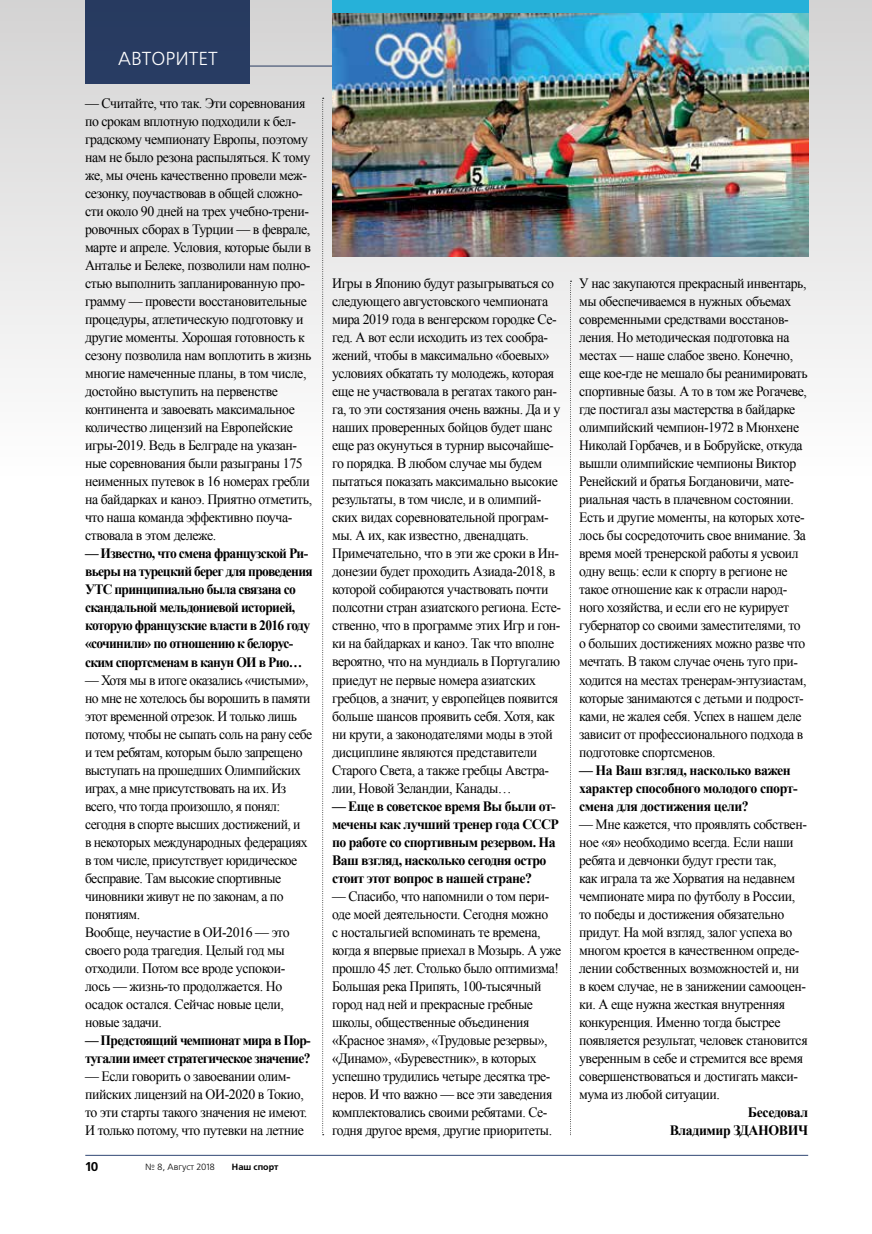
<style>
.page{position:relative;width:872px;height:1234px;background:#fff}
.page>*{position:absolute;margin:0;border:0;box-sizing:border-box;transform-origin:0 0}
.t1{font:18.75px "Free Set C";color:#fff}
.t2{font:14.25px/18px "Times New Roman";letter-spacing:-.03em;color:#000}
.t3{font:14.25px/18px "Times New Roman";letter-spacing:-.03em;color:#000;scale:.96 1}
.t4{font:700 14.25px/18px "Times New Roman";letter-spacing:-.05em;color:#000;scale:.95 1}
.t5{font:700 14.25px/18px "Times New Roman";letter-spacing:-.05em;color:#000}
.t6{font:700 14.25px/18px "Times New Roman";letter-spacing:-.03em;color:#000}
.t7{font:700 12.75px "Free Set C";color:#000}
.t8{font:9px "Free Set C";color:#000}
.t9{font:700 9px "Free Set C";color:#000}
</style>
<div class="page">
<hr style="left:85px;top:1154px;width:723px;height:1px;background:#304774">
<svg style="left:0;top:0;width:872px;height:368px;fill:#eae9e9"></svg>
<div style="left:332px;top:0;width:476px;height:256px;background:#26b1d9"></div>
<img style="left:332px;top:14px;width:476px;height:242px">
<svg style="left:322px;top:98px;width:2px;height:1035px"></svg>
<svg style="left:570px;top:281px;width:1px;height:854px"></svg>
<h1 class="t1" style="left:118px;top:49px;width:101px">АВТОРИТЕТ</h1>
<p class="t2" style="left:85px;top:94px;width:229px">— Считайте, что так. Эти соревнования по срокам вплотную подходили к бел&shy;градскому чемпионату Европы, поэтому нам не было резона распыляться. К тому же, мы очень качественно провели меж&shy;сезонку, поучаствовав в общей сложно&shy;сти около 90 дней на трех учебно-трени&shy;ровочных сборах в Турции — в феврале, марте и апреле. Условия, которые были в Анталье и Белеке, позволили нам полно&shy;стью выполнить запланированную про&shy;грамму — провести восстановительные процедуры, атлетическую подготовку и другие моменты. Хорошая готовность к сезону позволила нам воплотить в жизнь многие намеченные планы, в том числе, достойно выступить на первенстве континента и завоевать максимальное количество лицензий на Европейские игры-2019. Ведь в Белграде на указан&shy;ные соревнования были разыграны 175 неименных путевок в 16 номерах гребли на байдарках и каноэ. Приятно отметить, что наша команда эффективно поуча&shy;ствовала в этом дележе.</p>
<p class="t4" style="left:85px;top:544px;width:241px">— Известно, что смена французской Ри&shy;вьеры на турецкий берег для проведения УТС принципиально была связана со скандальной мельдониевой историей, которую французские власти в 2016 году «сочинили» по отношению к белорус&shy;ским спортсменам в канун ОИ в Рио…</p>
<p class="t3" style="left:85px;top:670px;width:238px">— Хотя мы в итоге оказались «чистыми», но мне не хотелось бы ворошить в памяти этот временной отрезок. И только лишь потому, чтобы не сыпать соль на рану себе и тем ребятам, которым было запрещено выступать на прошедших Олимпийских играх, а мне присутствовать на их. Из всего, что тогда произошло, я понял: сегодня в спорте высших достижений, и<br>в некоторых международных федерациях в том числе, присутствует юридическое бесправие. Там высокие спортивные чиновники живут не по законам, а по понятиям.<br>Вообще, неучастие в ОИ-2016 — это своего рода трагедия. Целый год мы отходили. Потом все вроде успокои&shy;лось — жизнь-то продолжается. Но осадок остался. Сейчас новые цели, новые задачи.</p>
<p class="t4" style="left:85px;top:1030px;width:239px">— Предстоящий чемпионат мира в Пор&shy;тугалии имеет стратегическое значение?</p>
<p class="t2" style="left:85px;top:1066px;width:224px">— Если говорить о завоевании олим&shy;пийских лицензий на ОИ-2020 в Токио, то эти старты такого значения не имеют.<br>И только потому, что путевки на летние</p>
<p class="t7" style="left:85px;top:1158px;width:15px">10</p>
<p class="t8" style="left:145px;top:1161px;width:72px">№ 8, Август 2018</p>
<p class="t9" style="left:232px;top:1161px;width:48px">Наш спорт</p>
<p class="t2" style="left:332px;top:274px;width:230px">Игры в Японию будут разыгрываться со следующего августовского чемпионата мира 2019 года в венгерском городке Се&shy;гед. А вот если исходить из тех сообра&shy;жений, чтобы в максимально «боевых» условиях обкатать ту молодежь, которая еще не участвовала в регатах такого ран&shy;га, то эти состязания очень важны. Да и у наших проверенных бойцов будет шанс еще раз окунуться в турнир высочайше&shy;го порядка. В любом случае мы будем пытаться показать максимально высокие результаты, в том числе, и в олимпий&shy;ских видах соревновательной програм&shy;мы. А их, как известно, двенадцать.<br>Примечательно, что в эти же сроки в Ин&shy;донезии будет проходить Азиада-2018, в которой собираются участвовать почти полсотни стран азиатского региона. Есте&shy;ственно, что в программе этих Игр и гон&shy;ки на байдарках и каноэ. Так что вполне вероятно, что на мундиаль в Португалию приедут не первые номера азиатских гребцов, а значит, у европейцев появится больше шансов проявить себя. Хотя, как ни крути, а законодателями моды в этой дисциплине являются представители Старого Света, а также гребцы Австра&shy;лии, Новой Зеландии, Канады…</p>
<p class="t5" style="left:332px;top:796px;width:228px">— Еще в советское время Вы были от&shy;мечены как лучший тренер года СССР по работе со спортивным резервом. На Ваш взгляд, насколько сегодня остро стоит этот вопрос в нашей стране?</p>
<p class="t3" style="left:332px;top:886px;width:240px">— Спасибо, что напомнили о том пери&shy;оде моей деятельности. Сегодня можно<br>с ностальгией вспоминать те времена, когда я впервые приехал в Мозырь. А уже прошло 45 лет. Столько было оптимизма!<br>Большая река Припять, 100-тысячный город над ней и прекрасные гребные школы, общественные объединения «Красное знамя», «Трудовые резервы», «Динамо», «Буревестник», в которых успешно трудились четыре десятка тре&shy;неров. И что важно — все эти заведения комплектовались своими ребятами. Се&shy;годня другое время, другие приоритеты.</p>
<p class="t3" style="left:579px;top:274px;width:240px">У нас закупаются прекрасный инвентарь, мы обеспечиваемся в нужных объемах современными средствами восстанов&shy;ления. Но методическая подготовка на местах — наше слабое звено. Конечно, еще кое-где не мешало бы реанимировать спортивные базы. А то в том же Рогачеве, где постигал азы мастерства в байдарке олимпийский чемпион-1972 в Мюнхене Николай Горбачев, и в Бобруйске, откуда вышли олимпийские чемпионы Виктор Ренейский и братья Богдановичи, мате&shy;риальная часть в плачевном состоянии.<br>Есть и другие моменты, на которых хоте&shy;лось бы сосредоточить свое внимание. За время моей тренерской работы я усвоил одну вещь: если к спорту в регионе не такое отношение как к отрасли народ&shy;ного хозяйства, и если его не курирует губернатор со своими заместителями, то о больших достижениях можно разве что мечтать. В таком случае очень туго при&shy;ходится на местах тренерам-энтузиастам, которые занимаются с детьми и подрост&shy;ками, не жалея себя. Успех в нашем деле зависит от профессионального подхода в подготовке спортсменов.</p>
<p class="t6" style="left:579px;top:760px;width:220px">— На Ваш взгляд, насколько важен характер способного молодого спорт&shy;смена для достижения цели?</p>
<p class="t2" style="left:579px;top:814px;width:230px">— Мне кажется, что проявлять собствен&shy;ное «я» необходимо всегда. Если наши ребята и девчонки будут грести так,<br>как играла та же Хорватия на недавнем чемпионате мира по футболу в России, то победы и достижения обязательно придут. На мой взгляд, залог успеха во многом кроется в качественном опреде&shy;лении собственных возможностей и, ни в коем случае, не в занижении самооцен&shy;ки. А еще нужна жесткая внутренняя конкуренция. Именно тогда быстрее появляется результат, человек становится уверенным в себе и стремится все время совершенствоваться и достигать макси&shy;мума из любой ситуации.</p>
<p class="t6" style="left:670px;top:1102px;width:140px;text-align:right">Беседовал<br>Владимир ЗДАНОВИЧ</p>
</div>
